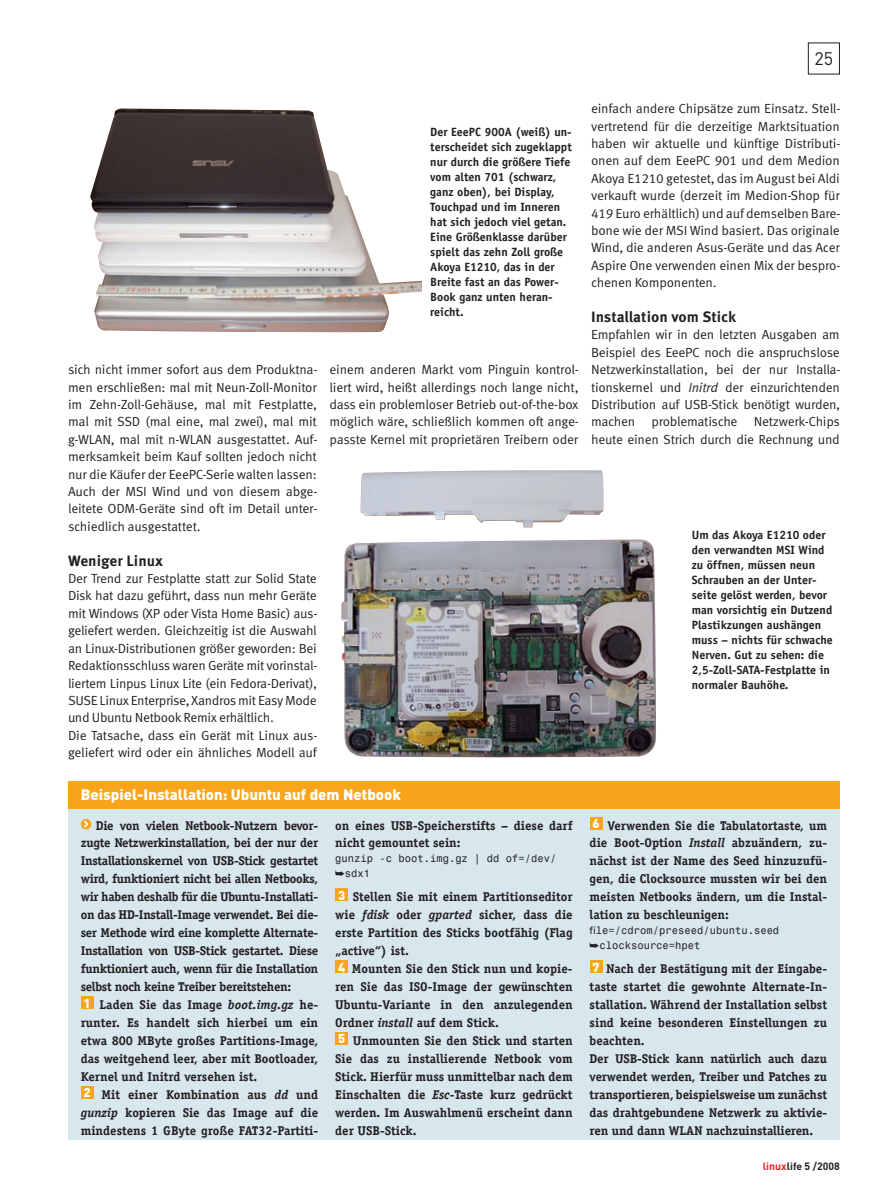
<style>
.page{position:relative;width:893px;height:1191px;background:#fff}
.page>*{position:absolute;margin:0;border:0;box-sizing:border-box;transform-origin:0 0}
.Layout_Pagina{font:18px "DINOT";color:#231f20}
._11_08___Workshop_Ka{font:900 15px "DINOT";color:#fff}
._11_06___Workshop_Zw{font:700 15px "Meta Corr";color:#231f20}
._11_05___Workshop_Fl{font:13.2px/17.4px "Meta Corr";letter-spacing:-.025em;color:#231f20;text-align:justify}
._11_09___Workshop_Ka{font:700 12.75px/18px "Officina Serif Std";color:#231f20;text-align:justify}
._1_08___Kasten_Fließ{font:700 12.75px/18px "Officina Serif Std";letter-spacing:-.025em;color:#231f20;text-align:justify}
.t1{font:900 12.75px "DINOT";color:#fff}
._11_07___Workshop_Bi{font:700 12px/15px "Officina Sans Std";color:#231f20}
._12_06___Profitipps{font:10.5px "Monospace 821 BT";color:#231f20}
.Layout_Ausgabezeile{font:700 10.5px "DINOT";color:#231f20}
.s1{font-style:italic}
.s2{color:#ee1d23}
</style>
<div class="page">
<div style="left:808px;top:43px;width:32px;height:31px;border:1px solid #231f20"></div>
<div style="left:68px;top:781px;width:772px;height:28px;background:#f9a51b"></div>
<div style="left:68px;top:809px;width:772px;height:331px;background:#d8e6ed"></div>
<svg style="left:81px;top:819px;width:10px;height:10px"></svg>
<svg style="left:84px;top:820px;width:4px;height:7px"></svg>
<div style="left:81px;top:996px;width:13px;height:13px;background:#f9a51b"></div>
<div style="left:81px;top:1086px;width:13px;height:12px;background:#f9a51b"></div>
<div style="left:335px;top:888px;width:13px;height:13px;background:#f9a51b"></div>
<div style="left:335px;top:960px;width:13px;height:13px;background:#f9a51b"></div>
<div style="left:335px;top:1032px;width:13px;height:13px;background:#f9a51b"></div>
<div style="left:590px;top:816px;width:12px;height:13px;background:#f9a51b"></div>
<div style="left:590px;top:960px;width:12px;height:13px;background:#f9a51b"></div>
<img style="left:90px;top:108px;width:332px;height:224px">
<img style="left:341px;top:470px;width:315px;height:287px">
<p class="Layout_Pagina" style="left:814px;top:47px;width:20px">25</p>
<p class="_11_05___Workshop_Fl" style="left:68px;top:361px;width:251px">sich nicht immer sofort aus dem Produktna&shy;men erschließen: mal mit Neun-Zoll-Monitor im Zehn-Zoll-Gehäuse, mal mit Festplatte, mal mit SSD (mal eine, mal zwei), mal mit g-WLAN, mal mit n-WLAN ausgestattet. Auf&shy;merksamkeit beim Kauf sollten jedoch nicht nur die Käufer der EeePC-Serie walten lassen:<br>Auch der MSI Wind und von diesem abge&shy;leitete ODM-Geräte sind oft im Detail unter&shy;schiedlich ausgestattet.</p>
<p class="_11_06___Workshop_Zw" style="left:68px;top:551px;width:96px">Weniger Linux</p>
<p class="_11_05___Workshop_Fl" style="left:68px;top:569px;width:251px">Der Trend zur Festplatte statt zur Solid State Disk hat dazu geführt, dass nun mehr Geräte mit Windows (XP oder Vista Home Basic) aus&shy;geliefert werden. Gleichzeitig ist die Auswahl an Linux-Distributionen größer geworden: Bei Redaktionsschluss waren Geräte mit vorinstal&shy;liertem Linpus Linux Lite (ein Fedora-Derivat), SUSE Linux Enterprise, Xandros mit Easy Mode und Ubuntu Netbook Remix erhältlich.</p>
<p class="_11_05___Workshop_Fl" style="left:68px;top:726px;width:251px">Die Tatsache, dass ein Gerät mit Linux aus&shy;geliefert wird oder ein ähnliches Modell auf</p>
<p class="_11_07___Workshop_Bi" style="left:430px;top:124px;width:143px">Der EeePC 900A (weiß) un&shy;terscheidet sich zugeklappt nur durch die größere Tiefe vom alten 701 (schwarz, ganz oben), bei Display,<br>Touchpad und im Inneren hat sich jedoch viel getan.<br>Eine Größenklasse darüber spielt das zehn Zoll große<br>Akoya E1210, das in der<br>Breite fast an das Power-<br>Book ganz unten heran&shy;reicht.</p>
<p class="_11_05___Workshop_Fl" style="left:330px;top:361px;width:251px">einem anderen Markt vom Pinguin kontrol&shy;liert wird, heißt allerdings noch lange nicht, dass ein problemloser Betrieb out-of-the-box möglich wäre, schließlich kommen oft ange&shy;passte Kernel mit proprietären Treibern oder</p>
<p class="_11_05___Workshop_Fl" style="left:591px;top:100px;width:251px">einfach andere Chipsätze zum Einsatz. Stell&shy;vertretend für die derzeitige Marktsituation haben wir aktuelle und künftige Distributi&shy;onen auf dem EeePC 901 und dem Medion Akoya E1210 getestet, das im August bei Aldi verkauft wurde (derzeit im Medion-Shop für 419 Euro erhältlich) und auf demselben Bare&shy;bone wie der MSI Wind basiert. Das originale Wind, die anderen Asus-Geräte und das Acer Aspire One verwenden einen Mix der bespro&shy;chenen Komponenten.</p>
<p class="_11_06___Workshop_Zw" style="left:591px;top:308px;width:146px">Installation vom Stick</p>
<p class="_11_05___Workshop_Fl" style="left:591px;top:326px;width:251px">Empfahlen wir in den letzten Ausgaben am Beispiel des EeePC noch die anspruchslose Netzwerkinstallation, bei der nur Installa&shy;tionskernel und <span class="s1">Initrd</span> der einzurichtenden Distribution auf USB-Stick benötigt wurden, machen problematische Netzwerk-Chips heute einen Strich durch die Rechnung und</p>
<p class="_11_07___Workshop_Bi" style="left:692px;top:527px;width:143px">Um das Akoya E1210 oder den verwandten MSI Wind zu öffnen, müssen neun<br>Schrauben an der Unter&shy;seite gelöst werden, bevor man vorsichtig ein Dutzend<br>Plastikzungen aushängen muss – nichts für schwache<br>Nerven. Gut zu sehen: die<br>2,5-Zoll-SATA-Festplatte in normaler Bauhöhe.</p>
<p class="_11_08___Workshop_Ka" style="left:81px;top:784px;width:322px">Beispiel-Installation: Ubuntu auf dem Netbook</p>
<p class="_1_08___Kasten_Fließ" style="left:81px;top:816px;width:239px;text-indent:15px">Die von vielen Netbook-Nutzern bevor&shy;zugte Netzwerkinstallation, bei der nur der Installationskernel von USB-Stick gestartet wird, funktioniert nicht bei allen Netbooks, wir haben deshalb für die Ubuntu-Installati&shy;on das HD-Install-Image verwendet. Bei die&shy;ser Methode wird eine komplette Alternate-Installation von USB-Stick gestartet. Diese funktioniert auch, wenn für die Installation selbst noch keine Treiber bereitstehen:</p>
<p class="t1" style="left:84px;top:994px;width:9px">1</p>
<p class="_11_09___Workshop_Ka" style="left:335px;top:816px;width:239px">on eines USB-Speicherstifts – diese darf nicht gemountet sein:</p>
<p class="_12_06___Profitipps" style="left:335px;top:852px;width:223px">gunzip -c boot.img.gz | dd of=/dev/</p>
<p class="_12_06___Profitipps" style="left:335px;top:867px;width:37px">➥sdx1</p>
<p class="t1" style="left:338px;top:886px;width:9px">3</p>
<p class="_11_09___Workshop_Ka" style="left:335px;top:888px;width:239px;text-indent:18px">Stellen Sie mit einem Partitionseditor wie <span class="s1">fdisk</span> oder <span class="s1">gparted</span> sicher, dass die erste Partition des Sticks bootfähig (Flag „active“) ist.</p>
<p class="t1" style="left:338px;top:958px;width:9px">4</p>
<p class="_11_09___Workshop_Ka" style="left:335px;top:959px;width:239px;text-indent:17px">Mounten Sie den Stick nun und kopie&shy;ren Sie das ISO-Image der gewünschten Ubuntu-Variante in den anzulegenden Ordner <span class="s1">install</span> auf dem Stick.</p>
<p class="t1" style="left:338px;top:1030px;width:9px">5</p>
<p class="_11_09___Workshop_Ka" style="left:81px;top:995px;width:239px;text-indent:19px">Laden Sie das Image <span class="s1">boot.img.gz</span> he&shy;runter. Es handelt sich hierbei um ein etwa 800 MByte großes Partitions-Image, das weitgehend leer, aber mit Bootloader, Kernel und Initrd versehen ist.</p>
<p class="t1" style="left:84px;top:1084px;width:9px">2</p>
<p class="_11_09___Workshop_Ka" style="left:335px;top:1031px;width:239px;text-indent:18px">Unmounten Sie den Stick und starten Sie das zu installierende Netbook vom Stick. Hierfür muss unmittelbar nach dem Einschalten die <span class="s1">Esc</span>-Taste kurz gedrückt werden. Im Auswahlmenü erscheint dann der USB-Stick.</p>
<p class="_11_09___Workshop_Ka" style="left:81px;top:1085px;width:239px;text-indent:21px">Mit einer Kombination aus <span class="s1">dd</span> und <span class="s1">gunzip</span> kopieren Sie das Image auf die mindestens 1 GByte große FAT32-Partiti-</p>
<p class="t1" style="left:592px;top:814px;width:9px">6</p>
<p class="_11_09___Workshop_Ka" style="left:590px;top:816px;width:239px;text-indent:18px">Verwenden Sie die Tabulatortaste, um die Boot-Option <span class="s1">Install</span> abzuändern, zu&shy;nächst ist der Name des Seed hinzuzufü&shy;gen, die Clocksource mussten wir bei den meisten Netbooks ändern, um die Instal&shy;lation zu beschleunigen:</p>
<p class="_12_06___Profitipps" style="left:590px;top:924px;width:191px">file=/cdrom/preseed/ubuntu.seed</p>
<p class="_12_06___Profitipps" style="left:590px;top:939px;width:112px">➥clocksource=hpet</p>
<p class="t1" style="left:592px;top:958px;width:9px">7</p>
<p class="_11_09___Workshop_Ka" style="left:590px;top:959px;width:239px;text-indent:17px">Nach der Bestätigung mit der Eingabe&shy;taste startet die gewohnte Alternate-In&shy;stallation. Während der Installation selbst sind keine besonderen Einstellungen zu beachten.</p>
<p class="_11_09___Workshop_Ka" style="left:590px;top:1049px;width:239px">Der USB-Stick kann natürlich auch dazu verwendet werden, Treiber und Patches zu transportieren, beispielsweise um zunächst das drahtgebundene Netzwerk zu aktivie&shy;ren und dann WLAN nachzuinstallieren.</p>
<p class="Layout_Ausgabezeile" style="left:763px;top:1159px;width:78px"><span class="s2">linux</span>life 5 /2008</p>
</div>
